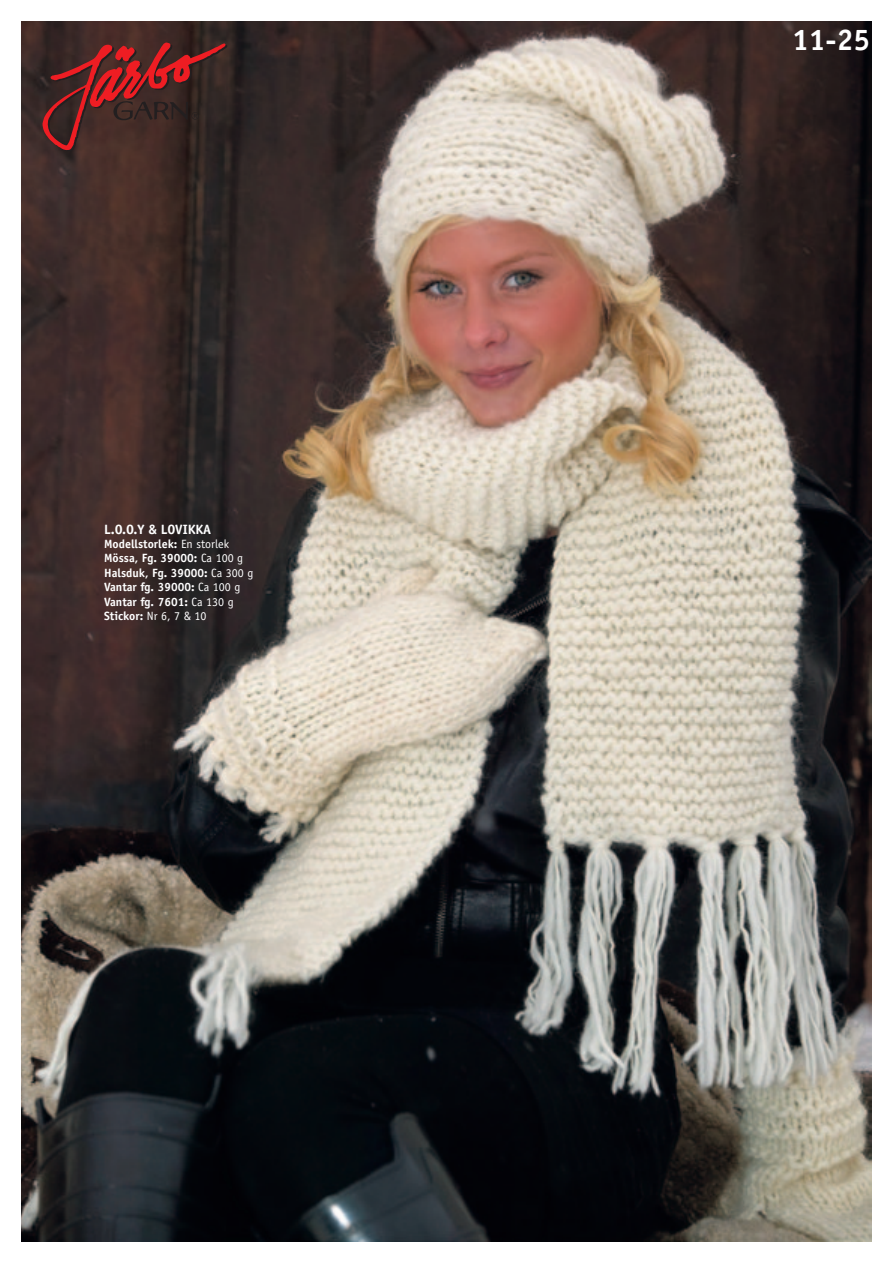
<style>
.page{position:relative;width:893px;height:1263px;background:#fff}
.page>*{position:absolute;margin:0;border:0;box-sizing:border-box;transform-origin:0 0}
.t1{font:700 30px "Officina Sans";color:#fff}
.t2{font:700 13.5px "Officina Sans";color:#fff}
.t3{font:700 12px/14.4px "Officina Sans";color:#fff}
.s1{font-weight:400}
</style>
<div class="page">
<img style="left:21px;top:21px;width:851px;height:1221px">
<svg style="left:43px;top:43px;width:184px;height:108px"></svg>
<p class="t2" style="left:104px;top:521px;width:109px">L.O.O.Y &amp; LOVIKKA</p>
<p class="t3" style="left:104px;top:537px;width:151px">Modellstorlek: <span class="s1">En storlek<br></span>Mössa, Fg. 39000: <span class="s1">Ca 100 g<br></span>Halsduk, Fg. 39000: <span class="s1">Ca 300 g<br></span>Vantar fg. 39000: <span class="s1">Ca 100 g<br></span>Vantar fg. 7601: <span class="s1">Ca 130 g<br></span>Stickor: <span class="s1">Nr 6, 7 &amp; 10</span></p>
<h1 class="t1" style="left:792px;top:21px;width:79px">11-25</h1>
</div>
